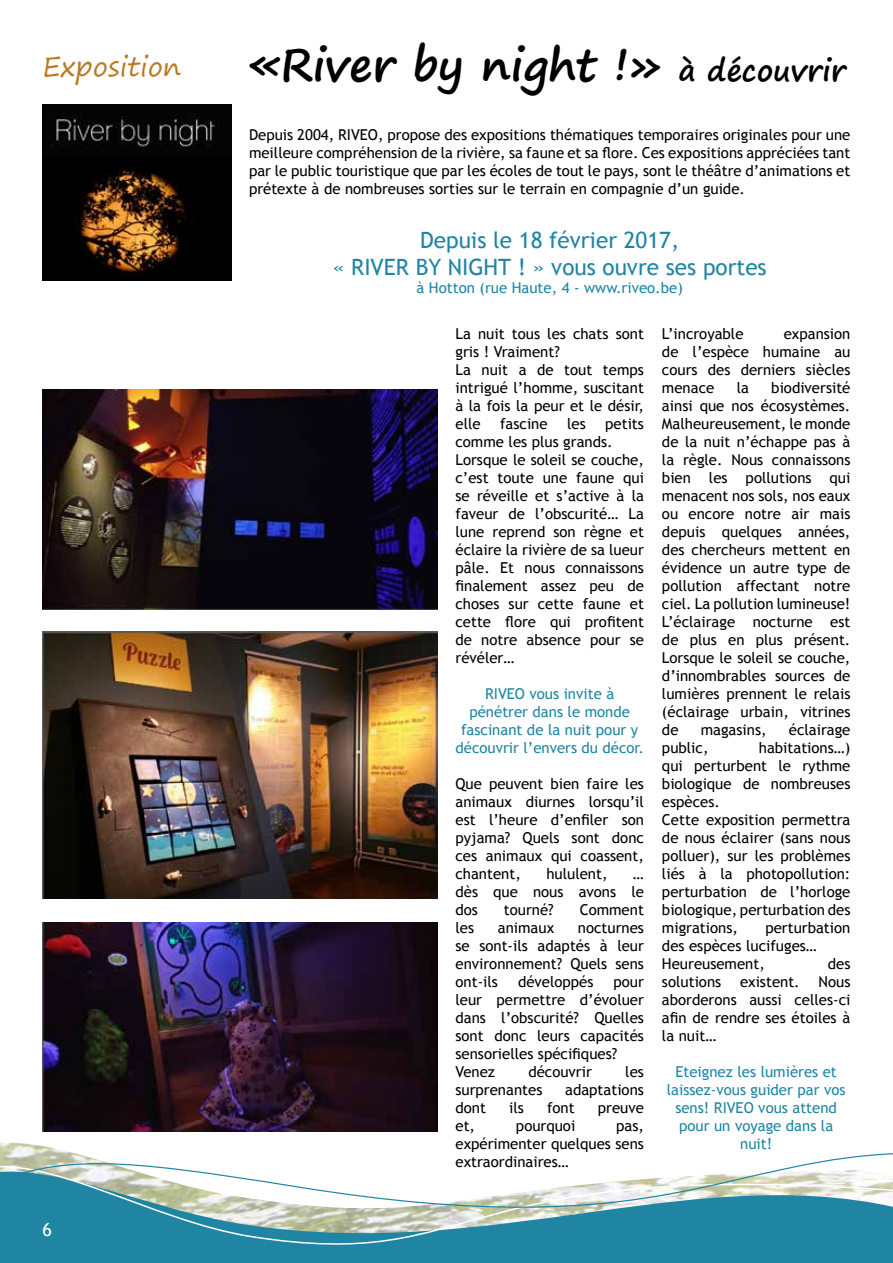
<style>
.page{position:relative;width:893px;height:1263px;background:#fff}
.page>*{position:absolute;margin:0;border:0;box-sizing:border-box;transform-origin:0 0}
.t1{font:700 45px "Segoe Print";color:#000}
.t2{font:27px "Segoe Print";color:#bb7a21}
.t3{font:22.5px/27px "Trebuchet MS";color:#2085a3;text-align:center}
.t4{font:18px "Trebuchet MS";color:#fff}
.t5{font:15px/18px "Trebuchet MS";color:#000;text-align:justify}
.t6{font:15px/18px "Trebuchet MS";color:#2085a3;text-align:center}
.s1{font-size:30px}
</style>
<div class="page">
<img style="left:0;top:1143px;width:68px;height:9px">
<svg style="left:0;top:1152px;width:893px;height:111px"></svg>
<img style="left:43px;top:104px;width:188px;height:177px">
<img style="left:43px;top:389px;width:394px;height:220px">
<img style="left:43px;top:922px;width:394px;height:209px">
<img style="left:43px;top:631px;width:394px;height:267px">
<h2 class="t2" style="left:43px;top:42px;width:140px">Exposition</h2>
<p class="t4" style="left:43px;top:1219px;width:11px">6</p>
<h1 class="t1" style="left:249px;top:24px;width:598px">«River by night !» <span class="s1">à découvrir</span></h1>
<p class="t5" style="left:249px;top:126px;width:603px">Depuis 2004, RIVEO, propose des expositions thématiques temporaires originales pour une meilleure compréhension de la rivière, sa faune et sa flore. Ces expositions appréciées tant par le public touristique que par les écoles de tout le pays, sont le théâtre d’animations et prétexte à de nombreuses sorties sur le terrain en compagnie d’un guide.</p>
<h3 class="t3" style="left:333px;top:227px;width:435px">Depuis le 18 février 2017,<br>« RIVER BY NIGHT ! » vous ouvre ses portes</h3>
<p class="t6" style="left:417px;top:279px;width:268px">à Hotton (rue Haute, 4 - www.riveo.be)</p>
<p class="t5" style="left:455px;top:324px;width:190px;text-align:left">La nuit tous les chats sont gris ! Vraiment?<br>La nuit a de tout temps intrigué l’homme, suscitant à la fois la peur et le désir, elle</p>
<p class="t5" style="left:500px;top:414px;width:49px">fascine</p>
<p class="t5" style="left:567px;top:414px;width:20px">les</p>
<p class="t5" style="left:455px;top:414px;width:190px;text-align:left;text-indent:150px">petits comme les plus grands.<br>Lorsque le soleil se couche, c’est toute une faune qui se réveille et s’active à la faveur de l’obscurité… La lune reprend son règne et éclaire la rivière de sa lueur pâle. Et nous connaissons finalement assez peu de choses sur cette faune et cette flore qui profitent de notre absence pour se révéler…</p>
<p class="t6" style="left:455px;top:684px;width:190px">RIVEO vous invite à pénétrer dans le monde fascinant de la nuit pour y découvrir l’envers du décor.</p>
<p class="t5" style="left:455px;top:774px;width:190px">Que peuvent bien faire les animaux diurnes lorsqu’il est l’heure d’enfiler son pyjama? Quels sont donc ces animaux qui coassent, chantent,</p>
<p class="t5" style="left:546px;top:864px;width:63px">hululent,</p>
<p class="t5" style="left:455px;top:864px;width:190px;text-indent:177px">… dès que nous avons le dos</p>
<p class="t5" style="left:504px;top:900px;width:51px">tourné?</p>
<p class="t5" style="left:580px;top:900px;width:66px">Comment</p>
<p class="t5" style="left:455px;top:918px;width:20px">les</p>
<p class="t5" style="left:498px;top:918px;width:58px">animaux</p>
<p class="t5" style="left:455px;top:918px;width:190px;text-indent:122px">nocturnes se sont-ils adaptés à leur environnement? Quels sens ont-ils</p>
<p class="t5" style="left:518px;top:972px;width:77px">développés</p>
<p class="t5" style="left:455px;top:972px;width:190px;text-align:left;text-indent:158px">pour leur permettre d’évoluer dans l’obscurité? Quelles sont donc leurs capacités sensorielles spécifiques?<br>Venez</p>
<p class="t5" style="left:528px;top:1062px;width:65px">découvrir</p>
<p class="t5" style="left:625px;top:1062px;width:20px">les</p>
<p class="t5" style="left:455px;top:1080px;width:88px">surprenantes</p>
<p class="t5" style="left:565px;top:1080px;width:80px">adaptations</p>
<p class="t5" style="left:455px;top:1098px;width:32px">dont</p>
<p class="t5" style="left:509px;top:1098px;width:16px">ils</p>
<p class="t5" style="left:547px;top:1098px;width:29px">font</p>
<p class="t5" style="left:598px;top:1098px;width:48px">preuve</p>
<p class="t5" style="left:455px;top:1116px;width:21px">et,</p>
<p class="t5" style="left:516px;top:1116px;width:61px">pourquoi</p>
<p class="t5" style="left:455px;top:1116px;width:190px;text-indent:161px">pas, expérimenter quelques sens extraordinaires…</p>
<p class="t5" style="left:662px;top:324px;width:83px">L’incroyable</p>
<p class="t5" style="left:662px;top:324px;width:190px;text-indent:122px">expansion de l’espèce humaine au cours des derniers siècles menace</p>
<p class="t5" style="left:662px;top:378px;width:190px;text-indent:109px">biodiversité ainsi que nos écosystèmes.<br>Malheureusement, le monde de la nuit n’échappe pas à la règle. Nous connaissons bien les pollutions qui menacent nos sols, nos eaux ou encore notre air mais depuis quelques années, des chercheurs mettent en évidence un autre type de pollution affectant notre ciel. La pollution lumineuse!<br>L’éclairage nocturne est de plus en plus présent.<br>Lorsque le soleil se couche, d’innombrables sources de lumières prennent le relais (éclairage urbain, vitrines de</p>
<p class="t5" style="left:737px;top:378px;width:14px">la</p>
<p class="t5" style="left:701px;top:720px;width:67px">magasins,</p>
<p class="t5" style="left:789px;top:720px;width:63px">éclairage</p>
<p class="t5" style="left:662px;top:738px;width:48px">public,</p>
<p class="t5" style="left:662px;top:738px;width:190px;text-align:left;text-indent:97px">habitations…) qui perturbent le rythme biologique de nombreuses espèces.<br>Cette exposition permettra de nous éclairer (sans nous polluer), sur les problèmes liés à la photopollution: perturbation de l’horloge biologique, perturbation des migrations,</p>
<p class="t5" style="left:662px;top:918px;width:190px;text-align:left;text-indent:103px">perturbation des espèces lucifuges…<br>Heureusement,</p>
<p class="t5" style="left:828px;top:954px;width:24px">des</p>
<p class="t5" style="left:662px;top:972px;width:139px">solutions existent.</p>
<p class="t5" style="left:662px;top:972px;width:190px;text-indent:157px">Nous aborderons aussi celles-ci afin de rendre ses étoiles à la nuit…</p>
<p class="t6" style="left:667px;top:1062px;width:180px">Eteignez les lumières et laissez-vous guider par vos sens! RIVEO vous attend pour un voyage dans la nuit!</p>
</div>
